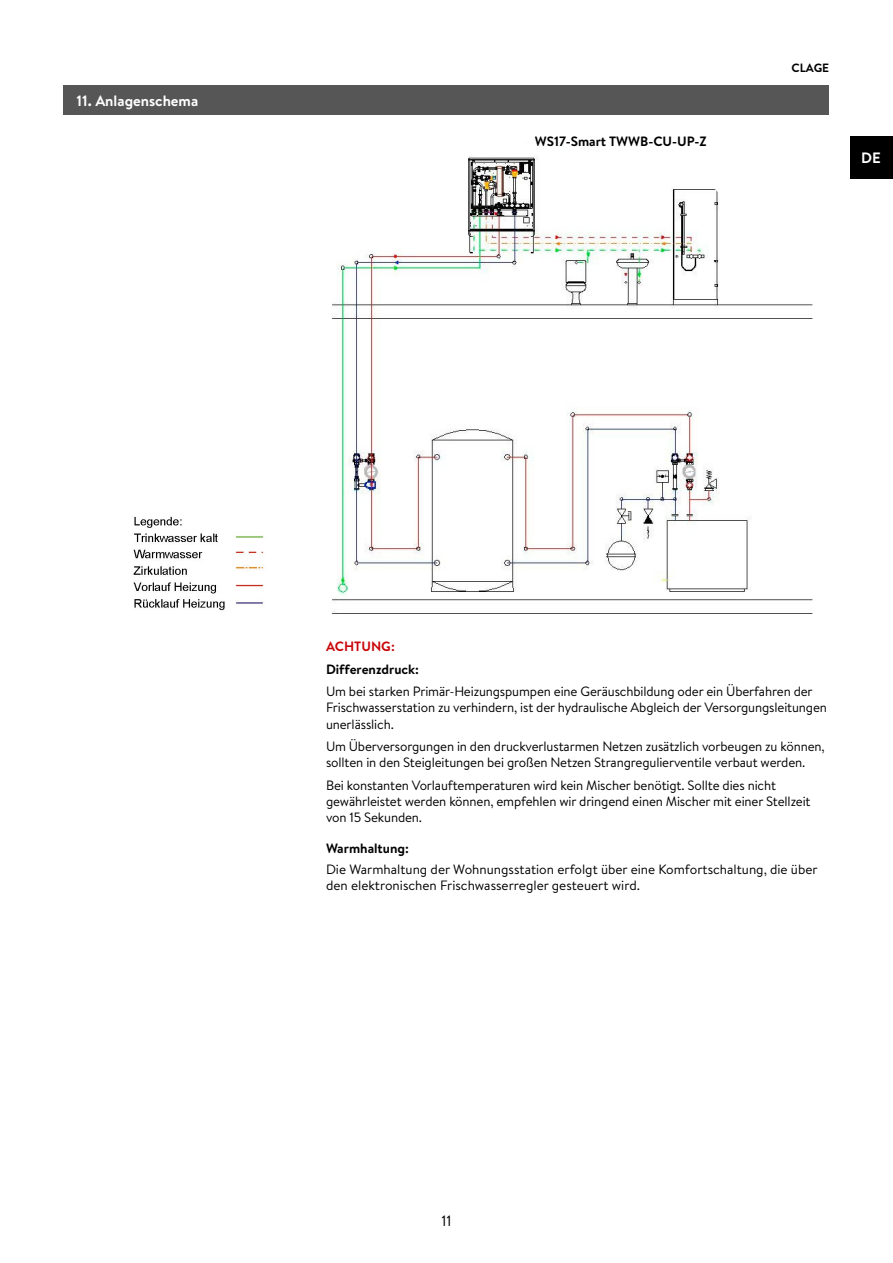
<style>
.page{position:relative;width:893px;height:1263px;background:#fff}
.page>*{position:absolute;margin:0;border:0;box-sizing:border-box;transform-origin:0 0}
.t1{font:700 15px "Brandon Text";color:#fff}
.t2{font:15px "Brandon Text";color:#000}
.t3{font:13.5px/16.2px "Brandon Text";letter-spacing:-.01em;color:#000}
.t4{font:700 13.5px "Brandon Text";color:#000}
.t5{font:700 13.5px "Brandon Text";color:#c9070a}
.t6{font:700 12px "Brandon Text";color:#000}
</style>
<div class="page">
<div style="left:850px;top:136px;width:43px;height:43px;background:#000"></div>
<img style="left:332px;top:156px;width:480px;height:458px">
<img style="left:133px;top:516px;width:131px;height:95px">
<div style="left:64px;top:85px;width:765px;height:30px;background:#565656"></div>
<p class="t1" style="left:77px;top:90px;width:123px">11. Anlagenschema</p>
<p class="t4" style="left:535px;top:131px;width:173px">WS17-Smart TWWB-CU-UP-Z</p>
<p class="t6" style="left:791px;top:60px;width:39px">CLAGE</p>
<p class="t1" style="left:861px;top:147px;width:21px">DE</p>
<p class="t5" style="left:326px;top:637px;width:70px">ACHTUNG:</p>
<p class="t4" style="left:326px;top:659px;width:94px">Differenzdruck:</p>
<p class="t3" style="left:326px;top:683px;width:502px">Um bei starken Primär-Heizungspumpen eine Geräuschbildung oder ein Überfahren der<br>Frischwasserstation zu verhindern, ist der hydraulische Abgleich der Versorgungsleitungen unerlässlich.</p>
<p class="t3" style="left:326px;top:738px;width:500px">Um Überversorgungen in den druckverlustarmen Netzen zusätzlich vorbeugen zu können, sollten in den Steigleitungen bei großen Netzen Strangregulierventile verbaut werden.</p>
<p class="t3" style="left:326px;top:777px;width:486px">Bei konstanten Vorlauftemperaturen wird kein Mischer benötigt. Sollte dies nicht gewährleistet werden können, empfehlen wir dringend einen Mischer mit einer Stellzeit von 15 Sekunden.</p>
<p class="t4" style="left:326px;top:839px;width:84px">Warmhaltung:</p>
<p class="t3" style="left:326px;top:861px;width:493px">Die Warmhaltung der Wohnungsstation erfolgt über eine Komfortschaltung, die über den elektronischen Frischwasserregler gesteuert wird.</p>
<p class="t2" style="left:441px;top:1210px;width:12px">11</p>
</div>
